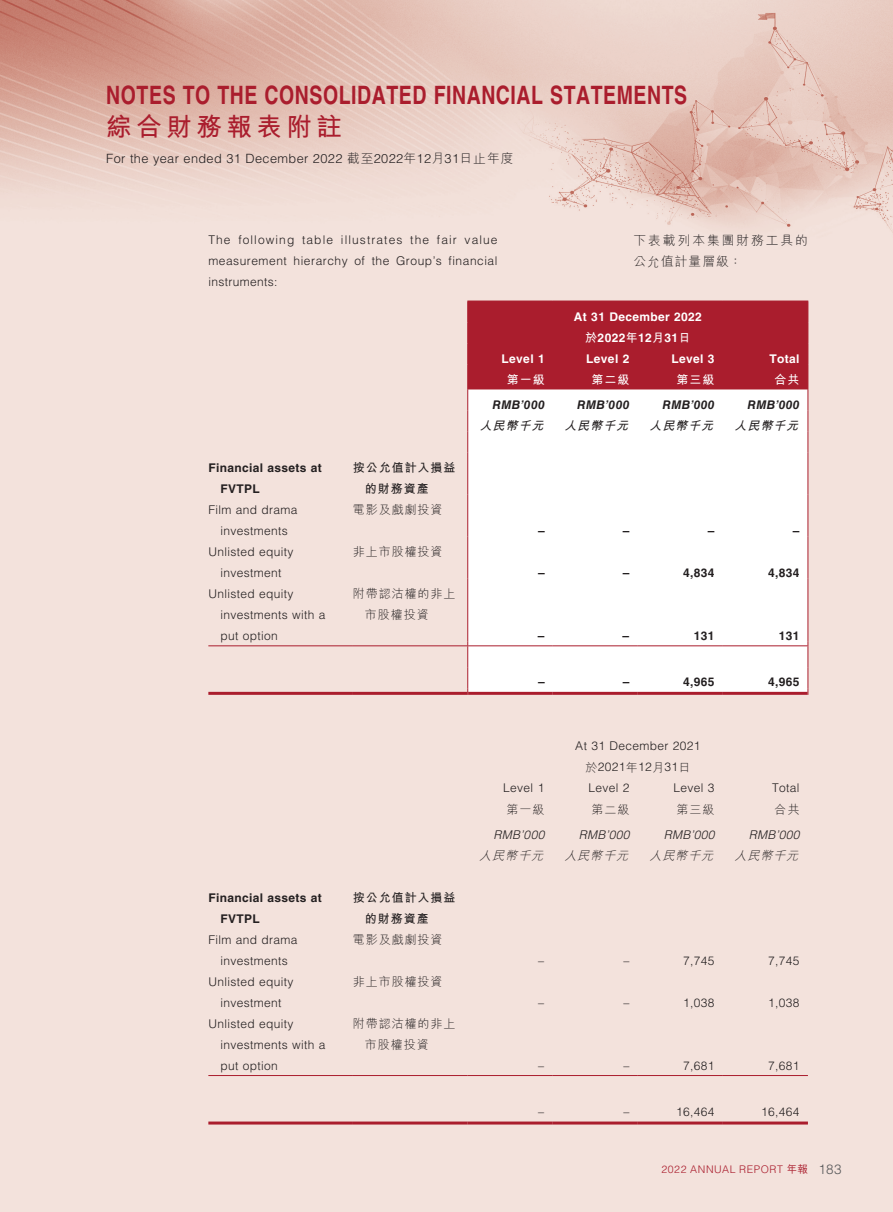
<style>
.page{position:relative;width:893px;height:1212px;background:#fff}
.page>*{position:absolute;margin:0;border:0;box-sizing:border-box;transform-origin:0 0}
.t1{font:700 25.5px "M Hei HK";letter-spacing:.18em;color:#aa1d2d}
.t2{font:700 25.35px "Helvetica LT Std";letter-spacing:.03em;color:#aa1d2d;scale:.77 1}
.t3{font:300 12.75px "Helvetica LT Std";letter-spacing:.03em;color:#231f20}
.t4{font:300 12.75px/21px "M Hei HK";letter-spacing:.15em;color:#231f20}
.t5{font:300 12px/21px "Helvetica LT Std";letter-spacing:.03em;color:#231f20;text-align:center}
.t6{font:700 12px/21px "Helvetica LT Std";letter-spacing:.03em;color:#231f20}
.t7{font:300 12px/21px "M Hei HK";letter-spacing:.08em;color:#231f20}
.t8{font:700 12px/21.3px "Helvetica LT Std";letter-spacing:.03em;color:#fff;text-align:center}
.t9{font:italic 700 12px "Helvetica LT Std";letter-spacing:.03em;color:#231f20}
.t10{font:italic 300 12px "Helvetica LT Std";letter-spacing:.03em;color:#231f20}
.t11{font:700 12px/21px "M Hei HK";letter-spacing:.08em;color:#231f20}
.t12{font:italic 700 12px "M Hei HK";color:#231f20}
.t13{font:italic 300 12px "M Hei HK";color:#231f20}
.t14{font:700 12px "M Hei HK";letter-spacing:.08em;color:#fff}
.t15{font:300 10.5px "Helvetica LT Std";letter-spacing:.055em;color:#aa1d2d}
.s1{font-family:"M Hei HK"}
.s2{font-family:"M Hei HK";font-weight:500}
.s3{font-size:13.5px;color:#57585a}
</style>
<div class="page">
<img style="left:0;top:0;width:893px;height:1212px">
<svg style="left:468px;top:453px;width:339px;height:239px"></svg>
<svg style="left:467px;top:301px;width:341px;height:152px"></svg>
<hr style="left:467px;top:453px;width:1px;height:42px;background:#aa1d2d">
<hr style="left:807px;top:453px;width:1px;height:42px;background:#aa1d2d">
<hr style="left:467px;top:495px;width:1px;height:42px;background:#aa1d2d">
<hr style="left:807px;top:495px;width:1px;height:42px;background:#aa1d2d">
<hr style="left:467px;top:537px;width:1px;height:42px;background:#aa1d2d">
<hr style="left:807px;top:537px;width:1px;height:42px;background:#aa1d2d">
<hr style="left:467px;top:579px;width:1px;height:63px;background:#aa1d2d">
<hr style="left:807px;top:579px;width:1px;height:63px;background:#aa1d2d">
<svg style="left:467px;top:642px;width:1px;height:53px"></svg>
<svg style="left:807px;top:642px;width:1px;height:53px"></svg>
<hr style="left:208px;top:645px;width:145px;height:1px;background:#aa1d2d">
<hr style="left:353px;top:645px;width:114px;height:1px;background:#aa1d2d">
<hr style="left:468px;top:645px;width:85px;height:1px;background:#aa1d2d">
<hr style="left:553px;top:645px;width:85px;height:1px;background:#aa1d2d">
<hr style="left:638px;top:645px;width:85px;height:1px;background:#aa1d2d">
<hr style="left:723px;top:645px;width:84px;height:1px;background:#aa1d2d">
<hr style="left:208px;top:692px;width:145px;height:3px;background:#aa1d2d">
<hr style="left:353px;top:692px;width:114px;height:3px;background:#aa1d2d">
<hr style="left:468px;top:692px;width:85px;height:3px;background:#aa1d2d">
<hr style="left:553px;top:692px;width:85px;height:3px;background:#aa1d2d">
<hr style="left:638px;top:692px;width:85px;height:3px;background:#aa1d2d">
<hr style="left:723px;top:692px;width:84px;height:3px;background:#aa1d2d">
<hr style="left:208px;top:1075px;width:145px;height:1px;background:#aa1d2d">
<hr style="left:353px;top:1075px;width:115px;height:1px;background:#aa1d2d">
<hr style="left:468px;top:1075px;width:85px;height:1px;background:#aa1d2d">
<hr style="left:553px;top:1075px;width:85px;height:1px;background:#aa1d2d">
<hr style="left:638px;top:1075px;width:85px;height:1px;background:#aa1d2d">
<hr style="left:723px;top:1075px;width:85px;height:1px;background:#aa1d2d">
<hr style="left:208px;top:1121px;width:145px;height:3px;background:#aa1d2d">
<hr style="left:353px;top:1121px;width:115px;height:3px;background:#aa1d2d">
<hr style="left:468px;top:1121px;width:85px;height:3px;background:#aa1d2d">
<hr style="left:553px;top:1121px;width:85px;height:3px;background:#aa1d2d">
<hr style="left:638px;top:1121px;width:85px;height:3px;background:#aa1d2d">
<hr style="left:723px;top:1121px;width:85px;height:3px;background:#aa1d2d">
<h2 class="t2" style="left:106px;top:79px;width:756px">NOTES TO THE CONSOLIDATED FINANCIAL STATEMENTS</h2>
<h1 class="t1" style="left:106px;top:108px;width:237px">綜合財務報表附註</h1>
<p class="t3" style="left:106px;top:151px;width:409px">For the year ended 31 December 2022 <span class="s1">截至</span>2022<span class="s1">年</span>12<span class="s1">月</span>31<span class="s1">日止年度</span></p>
<p class="t5" style="left:208px;top:229px;width:291px;text-align:justify">The following table illustrates the fair value measurement hierarchy of the Group’s financial instruments:</p>
<p class="t4" style="left:634px;top:230px;width:176px">下表載列本集團財務工具的公允值計量層級：</p>
<p class="t8" style="left:574px;top:306px;width:129px">At 31 December 2022<span class="s1">於</span>2022<span class="s1">年</span>12<span class="s1">月</span>31<span class="s1">日</span></p>
<p class="t6" style="left:220px;top:457px;width:103px;text-indent:-12px">Financial assets at<br>FVTPL</p>
<p class="t11" style="left:365px;top:456px;width:92px;text-indent:-12px">按公允值計入損益的財務資產</p>
<p class="t5" style="left:208px;top:499px;width:91px">Film and drama investments</p>
<p class="t7" style="left:353px;top:499px;width:91px">電影及戲劇投資</p>
<p class="t5" style="left:208px;top:541px;width:87px">Unlisted equity investment</p>
<p class="t7" style="left:353px;top:541px;width:91px">非上市股權投資</p>
<p class="t5" style="left:220px;top:583px;width:107px;text-align:left;text-indent:-12px">Unlisted equity investments with a put option</p>
<p class="t7" style="left:365px;top:583px;width:92px;text-indent:-12px">附帶認沽權的非上市股權投資</p>
<p class="t6" style="left:220px;top:887px;width:103px;text-indent:-12px">Financial assets at<br>FVTPL</p>
<p class="t11" style="left:365px;top:886px;width:92px;text-indent:-12px">按公允值計入損益的財務資產</p>
<p class="t5" style="left:208px;top:929px;width:91px">Film and drama investments</p>
<p class="t7" style="left:353px;top:929px;width:91px">電影及戲劇投資</p>
<p class="t5" style="left:208px;top:971px;width:87px">Unlisted equity investment</p>
<p class="t7" style="left:353px;top:971px;width:91px">非上市股權投資</p>
<p class="t5" style="left:220px;top:1013px;width:107px;text-align:left;text-indent:-12px">Unlisted equity investments with a put option</p>
<p class="t7" style="left:365px;top:1013px;width:92px;text-indent:-12px">附帶認沽權的非上市股權投資</p>
<p class="t8" style="left:502px;top:348px;width:45px">Level 1</p>
<p class="t8" style="left:586px;top:348px;width:45px">Level 2</p>
<p class="t8" style="left:671px;top:348px;width:45px">Level 3</p>
<p class="t8" style="left:769px;top:348px;width:32px">Total</p>
<p class="t14" style="left:507px;top:371px;width:39px">第一級</p>
<p class="t14" style="left:591px;top:371px;width:39px">第二級</p>
<p class="t14" style="left:676px;top:371px;width:39px">第三級</p>
<p class="t14" style="left:774px;top:371px;width:26px">合共</p>
<p class="t9" style="left:493px;top:397px;width:54px">RMB’000</p>
<p class="t9" style="left:577px;top:397px;width:54px">RMB’000</p>
<p class="t9" style="left:662px;top:397px;width:54px">RMB’000</p>
<p class="t9" style="left:747px;top:397px;width:54px">RMB’000</p>
<p class="t12" style="left:480px;top:417px;width:69px">人民幣千元</p>
<p class="t12" style="left:564px;top:417px;width:69px">人民幣千元</p>
<p class="t12" style="left:649px;top:417px;width:69px">人民幣千元</p>
<p class="t12" style="left:734px;top:417px;width:69px">人民幣千元</p>
<p class="t6" style="left:538px;top:520px;width:8px">–</p>
<p class="t6" style="left:623px;top:520px;width:8px">–</p>
<p class="t6" style="left:708px;top:520px;width:8px">–</p>
<p class="t6" style="left:793px;top:520px;width:8px">–</p>
<p class="t6" style="left:538px;top:562px;width:8px">–</p>
<p class="t6" style="left:623px;top:562px;width:8px">–</p>
<p class="t6" style="left:683px;top:562px;width:33px">4,834</p>
<p class="t6" style="left:768px;top:562px;width:33px">4,834</p>
<p class="t6" style="left:538px;top:625px;width:8px">–</p>
<p class="t6" style="left:623px;top:625px;width:8px">–</p>
<p class="t6" style="left:694px;top:625px;width:22px">131</p>
<p class="t6" style="left:779px;top:625px;width:22px">131</p>
<p class="t6" style="left:538px;top:671px;width:8px">–</p>
<p class="t6" style="left:623px;top:671px;width:8px">–</p>
<p class="t6" style="left:683px;top:671px;width:33px">4,965</p>
<p class="t6" style="left:768px;top:671px;width:33px">4,965</p>
<p class="t5" style="left:575px;top:735px;width:127px">At 31 December 2021<span class="s1">於</span>2021<span class="s1">年</span>12<span class="s1">月</span>31<span class="s1">日</span></p>
<p class="t5" style="left:503px;top:777px;width:43px">Level 1</p>
<p class="t5" style="left:588px;top:777px;width:43px">Level 2</p>
<p class="t5" style="left:673px;top:777px;width:43px">Level 3</p>
<p class="t5" style="left:772px;top:777px;width:29px">Total</p>
<p class="t7" style="left:506px;top:798px;width:39px">第一級</p>
<p class="t7" style="left:591px;top:798px;width:39px">第二級</p>
<p class="t7" style="left:677px;top:798px;width:39px">第三級</p>
<p class="t7" style="left:774px;top:798px;width:26px">合共</p>
<p class="t10" style="left:494px;top:827px;width:52px">RMB’000</p>
<p class="t10" style="left:579px;top:827px;width:52px">RMB’000</p>
<p class="t10" style="left:664px;top:827px;width:52px">RMB’000</p>
<p class="t10" style="left:749px;top:827px;width:52px">RMB’000</p>
<p class="t13" style="left:479px;top:849px;width:68px">人民幣千元</p>
<p class="t13" style="left:564px;top:849px;width:68px">人民幣千元</p>
<p class="t13" style="left:649px;top:849px;width:68px">人民幣千元</p>
<p class="t13" style="left:734px;top:849px;width:68px">人民幣千元</p>
<p class="t5" style="left:538px;top:950px;width:7px">–</p>
<p class="t5" style="left:623px;top:950px;width:7px">–</p>
<p class="t5" style="left:683px;top:950px;width:33px">7,745</p>
<p class="t5" style="left:768px;top:950px;width:33px">7,745</p>
<p class="t5" style="left:538px;top:992px;width:7px">–</p>
<p class="t5" style="left:623px;top:992px;width:7px">–</p>
<p class="t5" style="left:683px;top:992px;width:33px">1,038</p>
<p class="t5" style="left:768px;top:992px;width:33px">1,038</p>
<p class="t5" style="left:538px;top:1055px;width:7px">–</p>
<p class="t5" style="left:623px;top:1055px;width:7px">–</p>
<p class="t5" style="left:683px;top:1055px;width:33px">7,681</p>
<p class="t5" style="left:768px;top:1055px;width:33px">7,681</p>
<p class="t5" style="left:538px;top:1101px;width:7px">–</p>
<p class="t5" style="left:623px;top:1101px;width:7px">–</p>
<p class="t5" style="left:676px;top:1101px;width:40px">16,464</p>
<p class="t5" style="left:761px;top:1101px;width:40px">16,464</p>
<p class="t15" style="left:661px;top:1163px;width:182px">2022 ANNUAL REPORT <span class="s2">年報</span> <span class="s3">183</span></p>
</div>
